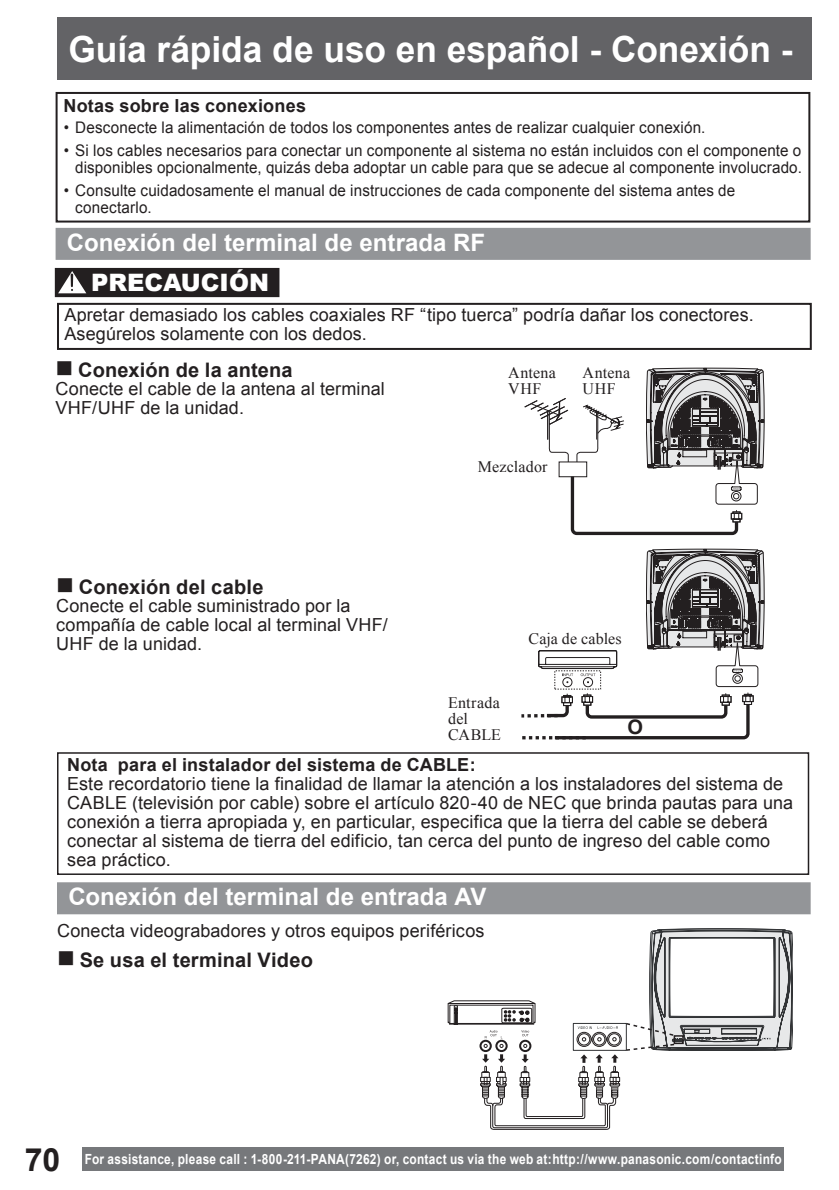
<style>
.page{position:relative;width:839px;height:1190px;background:#fff}
.page>*{position:absolute;margin:0;border:0;box-sizing:border-box;transform-origin:0 0}
.t1{font:700 36px "Arial";color:#fff}
.t2{font:700 32px "Arial";color:#231f20}
.t3{font:700 24px "Arial";color:#fff}
.t4{font:900 24px "Arial";color:#fff}
.t5{font:700 20px "Arial";letter-spacing:.01em;color:#231f20}
.t6{font:18px/19px "Arial";letter-spacing:.005em;color:#231f20}
.t7{font:700 18px "Arial";letter-spacing:.015em;color:#231f20}
.t8{font:16px/17px "Arial";letter-spacing:.01em;color:#231f20;text-align:right;scale:.95 1}
.t9{font:16px/16px "Times New Roman";letter-spacing:.01em;color:#231f20}
.t10{font:700 14px "Arial";letter-spacing:.02em;color:#fff;scale:.85 1}
</style>
<div class="page">
<div style="left:82px;top:1147px;width:701px;height:23px;background:#76787b"></div>
<svg style="left:54px;top:91px;width:758px;height:259px"></svg>
<div style="left:56px;top:228px;width:754px;height:32px;background:#939598"></div>
<div style="left:57px;top:752px;width:751px;height:123px;border:2px solid #231f20"></div>
<div style="left:57px;top:882px;width:753px;height:32px;background:#939598"></div>
<div style="left:57px;top:17px;width:754px;height:63px;background:#636366"></div>
<div style="left:56px;top:269px;width:222px;height:27px;background:#231f20"></div>
<div style="left:55px;top:268px;width:224px;height:29px;border:2px solid #231f20"></div>
<svg style="left:58px;top:271px;width:28px;height:22px"></svg>
<svg style="left:524px;top:368px;width:240px;height:167px"></svg>
<div style="left:731px;top:452px;width:10px;height:9px;border:1px solid #231f20"></div>
<svg style="left:646px;top:549px;width:118px;height:138px"></svg>
<svg style="left:521px;top:693px;width:232px;height:46px"></svg>
<div style="left:562px;top:677px;width:10px;height:10px;border:1px solid #231f20;border-radius:50%"></div>
<div style="left:583px;top:677px;width:9px;height:10px;border:1px solid #231f20;border-radius:50%"></div>
<svg style="left:538px;top:650px;width:79px;height:33px"></svg>
<div style="left:733px;top:634px;width:10px;height:8px;border:1px solid #231f20"></div>
<svg style="left:447px;top:928px;width:345px;height:201px"></svg>
<h1 class="t1" style="left:68px;top:30px;width:725px">Guía rápida de uso en español - Conexión -</h1>
<p class="t7" style="left:63px;top:95px;width:244px">Notas sobre las conexiones</p>
<p class="t8" style="left:64px;top:119px;width:676px">• Desconecte la alimentación de todos los componentes antes de realizar cualquier conexión.</p>
<p class="t8" style="left:64px;top:142px;width:778px">• Si los cables necesarios para conectar un componente al sistema no están incluidos con el componente o disponibles opcionalmente, quizás deba adoptar un cable para que se adecue al componente involucrado.</p>
<p class="t8" style="left:75px;top:182px;width:696px;text-align:left;text-indent:-11px">• Consulte cuidadosamente el manual de instrucciones de cada componente del sistema antes de conectarlo.</p>
<h3 class="t3" style="left:67px;top:229px;width:419px">Conexión del terminal de entrada RF</h3>
<h3 class="t4" style="left:91px;top:265px;width:179px">PRECAUCIÓN</h3>
<p class="t6" style="left:64px;top:305px;width:690px">Apretar demasiado los cables coaxiales RF “tipo tuerca” podría dañar los conectores.<br>Asegúrelos solamente con los dedos.</p>
<p class="t5" style="left:78px;top:359px;width:216px">Conexión de la antena</p>
<p class="t6" style="left:56px;top:379px;width:330px">Conecte el cable de la antena al terminal<br>VHF/UHF de la unidad.</p>
<p class="t5" style="left:79px;top:576px;width:186px">Conexión del cable</p>
<p class="t6" style="left:56px;top:596px;width:333px">Conecte el cable suministrado por la compañía de cable local al terminal VHF/<br>UHF de la unidad.</p>
<p class="t9" style="left:508px;top:365px;width:49px">Antena<br>VHF</p>
<p class="t9" style="left:582px;top:365px;width:49px">Antena<br>UHF</p>
<p class="t9" style="left:477px;top:458px;width:71px">Mezclador</p>
<p class="t9" style="left:448px;top:695px;width:54px">Entrada del<br>CABLE</p>
<p class="t9" style="left:528px;top:630px;width:95px">Caja de cables</p>
<p class="t5" style="left:627px;top:716px;width:17px">O</p>
<p class="t7" style="left:67px;top:755px;width:410px">Nota para el instalador del sistema de CABLE:</p>
<p class="t6" style="left:67px;top:774px;width:727px">Este recordatorio tiene la finalidad de llamar la atención a los instaladores del sistema de CABLE (televisión por cable) sobre el artículo 820-40 de NEC que brinda pautas para una conexión a tierra apropiada y, en particular, especifica que la tierra del cable se deberá conectar al sistema de tierra del edificio, tan cerca del punto de ingreso del cable como sea práctico.</p>
<h3 class="t3" style="left:68px;top:883px;width:419px">Conexión del terminal de entrada AV</h3>
<p class="t6" style="left:57px;top:921px;width:429px">Conecta videograbadores y otros equipos periféricos</p>
<p class="t5" style="left:80px;top:949px;width:234px">Se usa el terminal Video</p>
<h2 class="t2" style="left:25px;top:1142px;width:37px">70</h2>
<p class="t10" style="left:85px;top:1151px;width:820px">For assistance, please call : 1-800-211-PANA(7262) or, contact us via the web at:http://www.panasonic.com/contactinfo</p>
</div>
